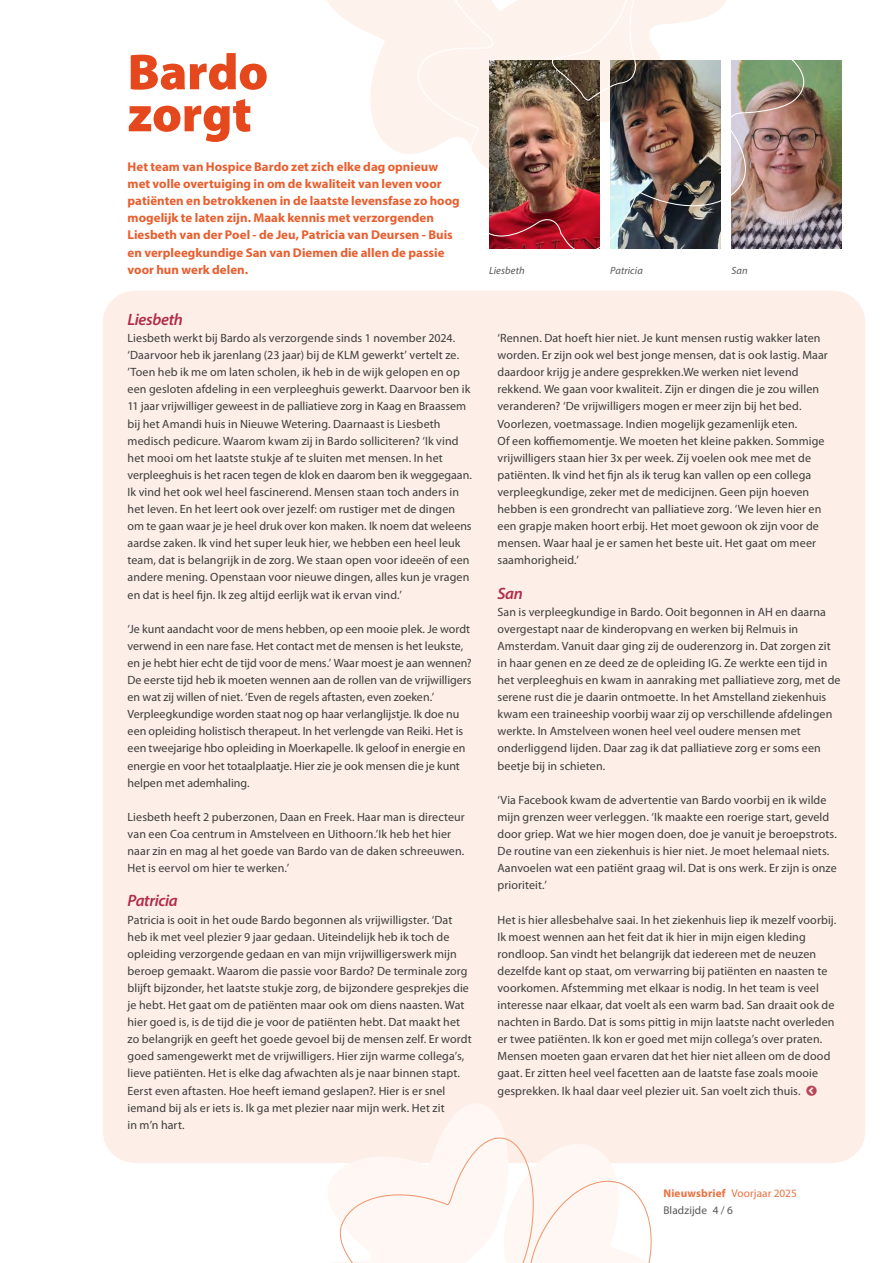
<style>
.page{position:relative;width:893px;height:1263px;background:#fff}
.page>*{position:absolute;margin:0;border:0;box-sizing:border-box;transform-origin:0 0}
.t1{font:900 51px/42px "Myriad Pro";letter-spacing:-.005em;color:#e5481d}
.t2{font:italic 600 16.5px "Myriad Pro";letter-spacing:-.025em;color:#b12c49}
.t3{font:700 12.75px/17.1px "Myriad Pro";color:#e85e2f}
.t4{font:12px/17.1px "Myriad Pro";letter-spacing:.005em;color:#3c3c3b}
.t5{font:11.25px "Myriad Pro";letter-spacing:.01em;color:#eb7243}
.t6{font:11.25px "Myriad Pro";letter-spacing:.015em;color:#575756}
.t7{font:italic 10.5px "Myriad Pro";letter-spacing:.01em;color:#575756}
.s1{font-weight:700}
</style>
<div class="page">
<div style="left:103px;top:291px;width:762px;height:872px;background:#fdefe7;border-radius:32px"></div>
<svg style="left:442px;top:1104px;width:62px;height:30px;fill:#fef7f3"></svg>
<svg style="left:328px;top:1134px;width:324px;height:129px"></svg>
<svg style="left:327px;top:0;width:86px;height:154px;fill:#fef6f0"></svg>
<img style="left:807px;top:61px;width:35px;height:187px">
<img style="left:413px;top:0;width:394px;height:249px">
<p class="t1" style="left:128px;top:49px;width:142px">Bardo zorgt</p>
<p class="t3" style="left:128px;top:158px;width:334px">Het team van Hospice Bardo zet zich elke dag opnieuw met volle overtuiging in om de kwaliteit van leven voor patiënten en betrokkenen in de laatste levensfase zo hoog mogelijk te laten zijn. Maak kennis met verzorgenden Liesbeth van der Poel - de Jeu, Patricia van Deursen - Buis en verpleegkundige San van Diemen die allen de passie voor hun werk delen.</p>
<p class="t2" style="left:128px;top:309px;width:57px">Liesbeth</p>
<p class="t4" style="left:128px;top:329px;width:346px">Liesbeth werkt bij Bardo als verzorgende sinds 1 november 2024. ‘Daarvoor heb ik jarenlang (23 jaar) bij de KLM gewerkt’ vertelt ze. ’Toen heb ik me om laten scholen, ik heb in de wijk gelopen en op een gesloten afdeling in een verpleeghuis gewerkt. Daarvoor ben ik 11 jaar vrijwilliger geweest in de palliatieve zorg in Kaag en Braassem bij het Amandi huis in Nieuwe Wetering. Daarnaast is Liesbeth medisch pedicure. Waarom kwam zij in Bardo solliciteren? ‘Ik vind het mooi om het laatste stukje af te sluiten met mensen. In het verpleeghuis is het racen tegen de klok en daarom ben ik weggegaan.<br>Ik vind het ook wel heel fascinerend. Mensen staan toch anders in het leven. En het leert ook over jezelf: om rustiger met de dingen om te gaan waar je je heel druk over kon maken. Ik noem dat weleens aardse zaken. Ik vind het super leuk hier, we hebben een heel leuk team, dat is belangrijk in de zorg. We staan open voor ideeën of een andere mening. Openstaan voor nieuwe dingen, alles kun je vragen en dat is heel fijn. Ik zeg altijd eerlijk wat ik ervan vind.’</p>
<p class="t4" style="left:128px;top:620px;width:346px">‘Je kunt aandacht voor de mens hebben, op een mooie plek. Je wordt verwend in een nare fase. Het contact met de mensen is het leukste, en je hebt hier echt de tijd voor de mens.’ Waar moest je aan wennen?<br>De eerste tijd heb ik moeten wennen aan de rollen van de vrijwilligers en wat zij willen of niet. ‘Even de regels aftasten, even zoeken.’ Verpleegkundige worden staat nog op haar verlanglijstje. Ik doe nu een opleiding holistisch therapeut. In het verlengde van Reiki. Het is een tweejarige hbo opleiding in Moerkapelle. Ik geloof in energie en energie en voor het totaalplaatje. Hier zie je ook mensen die je kunt helpen met ademhaling.</p>
<p class="t4" style="left:128px;top:808px;width:339px">Liesbeth heeft 2 puberzonen, Daan en Freek. Haar man is directeur van een Coa centrum in Amstelveen en Uithoorn.’Ik heb het hier naar zin en mag al het goede van Bardo van de daken schreeuwen.<br>Het is eervol om hier te werken.’</p>
<p class="t2" style="left:128px;top:890px;width:52px">Patricia</p>
<p class="t4" style="left:128px;top:911px;width:346px">Patricia is ooit in het oude Bardo begonnen als vrijwilligster. ‘Dat heb ik met veel plezier 9 jaar gedaan. Uiteindelijk heb ik toch de opleiding verzorgende gedaan en van mijn vrijwilligerswerk mijn beroep gemaakt. Waarom die passie voor Bardo? De terminale zorg blijft bijzonder, het laatste stukje zorg, de bijzondere gesprekjes die je hebt. Het gaat om de patiënten maar ook om diens naasten. Wat hier goed is, is de tijd die je voor de patiënten hebt. Dat maakt het zo belangrijk en geeft het goede gevoel bij de mensen zelf. Er wordt goed samengewerkt met de vrijwilligers. Hier zijn warme collega’s, lieve patiënten. Het is elke dag afwachten als je naar binnen stapt.<br>Eerst even aftasten. Hoe heeft iemand geslapen?. Hier is er snel iemand bij als er iets is. Ik ga met plezier naar mijn werk. Het zit<br>in m’n hart.</p>
<p class="t7" style="left:489px;top:264px;width:37px">Liesbeth</p>
<p class="t7" style="left:610px;top:264px;width:34px">Patricia</p>
<p class="t7" style="left:731px;top:264px;width:18px">San</p>
<p class="t4" style="left:497px;top:329px;width:332px">‘Rennen. Dat hoeft hier niet. Je kunt mensen rustig wakker laten worden. Er zijn ook wel best jonge mensen, dat is ook lastig. Maar daardoor krijg je andere gesprekken.We werken niet levend rekkend. We gaan voor kwaliteit. Zijn er dingen die je zou willen veranderen? ‘De vrijwilligers mogen er meer zijn bij het bed.<br>Voorlezen, voetmassage. Indien mogelijk gezamenlijk eten.<br>Of een koffiemomentje. We moeten het kleine pakken. Sommige vrijwilligers staan hier 3x per week. Zij voelen ook mee met de patiënten. Ik vind het fijn als ik terug kan vallen op een collega verpleegkundige, zeker met de medicijnen. Geen pijn hoeven hebben is een grondrecht van palliatieve zorg. ‘We leven hier en een grapje maken hoort erbij. Het moet gewoon ok zijn voor de mensen. Waar haal je er samen het beste uit. Het gaat om meer saamhorigheid.’</p>
<p class="t2" style="left:497px;top:582px;width:27px">San</p>
<p class="t4" style="left:497px;top:603px;width:345px">San is verpleegkundige in Bardo. Ooit begonnen in AH en daarna overgestapt naar de kinderopvang en werken bij Relmuis in Amsterdam. Vanuit daar ging zij de ouderenzorg in. Dat zorgen zit in haar genen en ze deed ze de opleiding IG. Ze werkte een tijd in het verpleeghuis en kwam in aanraking met palliatieve zorg, met de serene rust die je daarin ontmoette. In het Amstelland ziekenhuis kwam een traineeship voorbij waar zij op verschillende afdelingen werkte. In Amstelveen wonen heel veel oudere mensen met onderliggend lijden. Daar zag ik dat palliatieve zorg er soms een beetje bij in schieten.</p>
<p class="t4" style="left:497px;top:791px;width:341px">‘Via Facebook kwam de advertentie van Bardo voorbij en ik wilde mijn grenzen weer verleggen. ‘Ik maakte een roerige start, geveld door griep. Wat we hier mogen doen, doe je vanuit je beroepstrots.<br>De routine van een ziekenhuis is hier niet. Je moet helemaal niets.<br>Aanvoelen wat een patiënt graag wil. Dat is ons werk. Er zijn is onze prioriteit.’</p>
<p class="t4" style="left:497px;top:911px;width:340px">Het is hier allesbehalve saai. In het ziekenhuis liep ik mezelf voorbij.<br>Ik moest wennen aan het feit dat ik hier in mijn eigen kleding rondloop. San vindt het belangrijk dat iedereen met de neuzen dezelfde kant op staat, om verwarring bij patiënten en naasten te voorkomen. Afstemming met elkaar is nodig. In het team is veel interesse naar elkaar, dat voelt als een warm bad. San draait ook de nachten in Bardo. Dat is soms pittig in mijn laatste nacht overleden er twee patiënten. Ik kon er goed met mijn collega’s over praten.<br>Mensen moeten gaan ervaren dat het hier niet alleen om de dood gaat. Er zitten heel veel facetten aan de laatste fase zoals mooie gesprekken. Ik haal daar veel plezier uit. San voelt zich thuis.</p>
<p class="t5" style="left:663px;top:1186px;width:135px"><span class="s1">Nieuwsbrief</span> Voorjaar 2025</p>
<p class="t6" style="left:663px;top:1203px;width:71px">Bladzijde 4 / 6</p>
</div>
